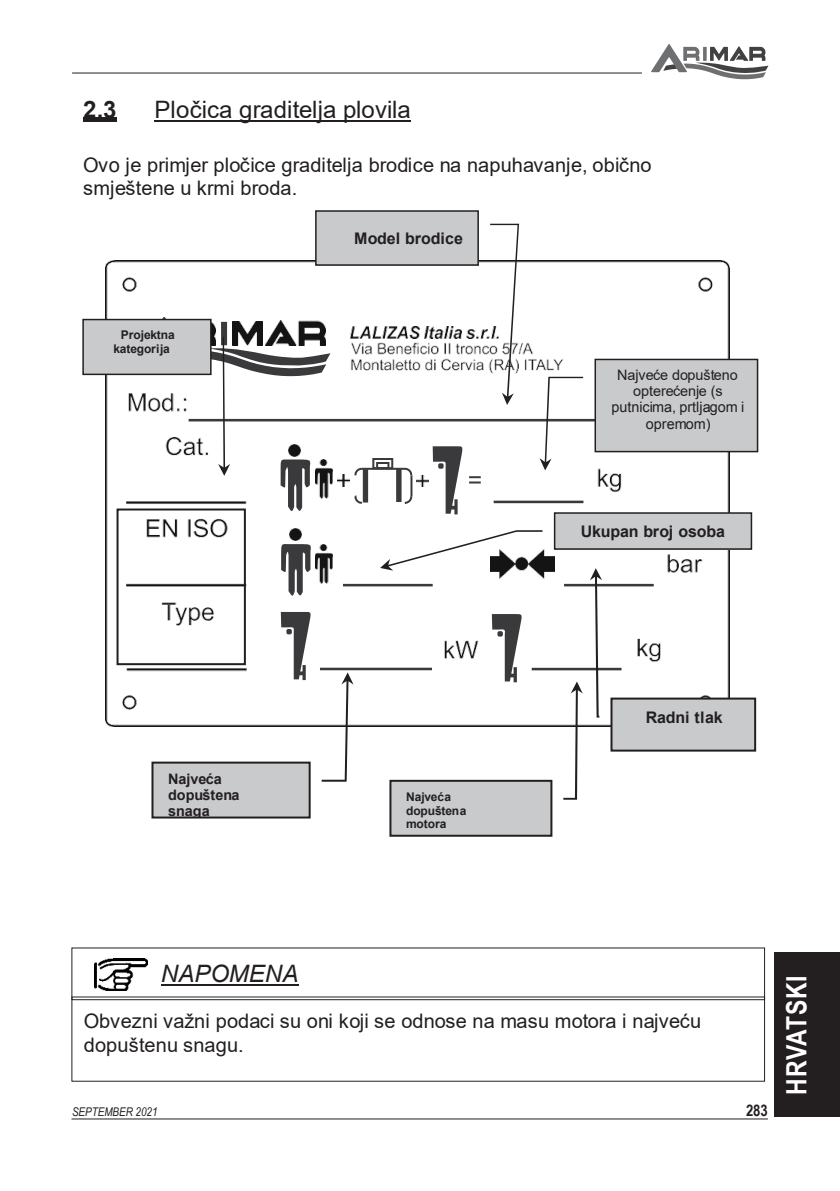
<style>
.page{position:relative;width:840px;height:1191px;background:#fff}
.page>*{position:absolute;margin:0;border:0;box-sizing:border-box;transform-origin:0 0}
.t1{font:700 28px "Arial Narrow";letter-spacing:.03em;color:#fff}
.t2{font:24px "Arial";letter-spacing:.01em;color:#231f20}
.t3{font:italic 24px "Arial";color:#231f20}
.t4{font:700 24px "Arial";color:#231f20}
.t5{font:20px/23.2px "Arial";letter-spacing:.005em;color:#231f20}
.t6{font:700 16px "Arial";letter-spacing:-.01em;color:#231f20}
.t7{font:700 16px "Arial Narrow";letter-spacing:-.005em;color:#231f20}
.t8{font:14.4px/16.2px "Arial";color:#231f20;text-align:center}
.t9{font:700 14.4px/16px "Arial";color:#231f20}
.t10{font:700 12px/13.6px "Arial";letter-spacing:-.01em;color:#231f20}
.t11{font:italic 12px "Arial Narrow";color:#231f20}
</style>
<div class="page">
<div style="left:774px;top:952px;width:65px;height:165px;background:#231f20"></div>
<hr style="left:72px;top:73px;width:569px;height:1px;background:#231f20">
<svg style="left:651px;top:44px;width:117px;height:35px"></svg>
<hr style="left:71px;top:1118px;width:696px;height:1px;background:#231f20">
<hr style="left:83px;top:118px;width:34px;height:4px;background:#231f20">
<hr style="left:154px;top:120px;width:257px;height:2px;background:#231f20">
<div style="left:71px;top:947px;width:693px;height:53px;border:1px solid #231f20"></div>
<img style="left:73px;top:948px;width:690px;height:51px">
<hr style="left:161px;top:983px;width:137px;height:2px;background:#231f20">
<img style="left:105px;top:261px;width:624px;height:465px">
<hr style="left:188px;top:419px;width:407px;height:2px;background:#3a393b">
<hr style="left:563px;top:584px;width:90px;height:2px;background:#3a393b">
<hr style="left:531px;top:668px;width:90px;height:2px;background:#3a393b">
<svg style="left:281px;top:446px;width:99px;height:236px"></svg>
<img style="left:330px;top:460px;width:2px;height:39px">
<svg style="left:281px;top:529px;width:30px;height:67px"></svg>
<img style="left:315px;top:544px;width:18px;height:39px">
<svg style="left:353px;top:494px;width:11px;height:11px"></svg>
<svg style="left:337px;top:466px;width:27px;height:20px"></svg>
<hr style="left:362px;top:468px;width:43px;height:2px;background:#3a393b">
<div style="left:362px;top:469px;width:6px;height:33px;background:#3a393b"></div>
<div style="left:372px;top:458px;width:21px;height:11px;border:2px solid #3a393b"></div>
<div style="left:376px;top:462px;width:13px;height:7px;border:2px solid #3a393b"></div>
<img style="left:350px;top:326px;width:69px;height:12px">
<img style="left:424px;top:326px;width:37px;height:12px">
<img style="left:466px;top:326px;width:24px;height:12px">
<svg style="left:134px;top:317px;width:196px;height:194px"></svg>
<svg style="left:380px;top:377px;width:203px;height:422px"></svg>
<svg style="left:321px;top:568px;width:280px;height:213px"></svg>
<div style="left:116px;top:508px;width:130px;height:157px;border:2px solid #231f20"></div>
<svg style="left:490px;top:224px;width:29px;height:181px"></svg>
<div style="left:594px;top:359px;width:163px;height:93px;border:2px solid #231f20"></div>
<div style="left:596px;top:360px;width:160px;height:91px;background:#c8cacc"></div>
<div style="left:389px;top:780px;width:163px;height:56px;border:2px solid #231f20"></div>
<div style="left:391px;top:782px;width:159px;height:53px;background:#c8cacc"></div>
<div style="left:151px;top:761px;width:159px;height:57px;border:2px solid #231f20"></div>
<div style="left:610px;top:697px;width:145px;height:54px;border:2px solid #231f20"></div>
<div style="left:612px;top:699px;width:141px;height:51px;background:#c8cacc"></div>
<div style="left:553px;top:512px;width:198px;height:38px;border:2px solid #231f20"></div>
<div style="left:555px;top:514px;width:195px;height:34px;background:#c8cacc"></div>
<div style="left:82px;top:319px;width:129px;height:56px;border:2px solid #231f20"></div>
<div style="left:84px;top:320px;width:126px;height:54px;background:#c8cacc"></div>
<div style="left:315px;top:210px;width:163px;height:56px;border:2px solid #231f20"></div>
<div style="left:317px;top:211px;width:160px;height:53px;background:#c8cacc"></div>
<p class="t4" style="left:83px;top:94px;width:35px">2.3</p>
<p class="t2" style="left:154px;top:93px;width:258px">Pločica graditelja plovila</p>
<p class="t5" style="left:83px;top:153px;width:570px">Ovo je primjer pločice graditelja brodice na napuhavanje, obično smještene u krmi broda.</p>
<p class="t10" style="left:113px;top:328px;width:63px;text-align:center">Projektna kategorija</p>
<p class="t6" style="left:354px;top:227px;width:110px">Model brodice</p>
<p class="t8" style="left:611px;top:366px;width:134px">Najveće dopušteno opterećenje (s putnicima, prtljagom i opremom)</p>
<p class="t6" style="left:580px;top:520px;width:146px">Ukupan broj osoba</p>
<p class="t9" style="left:168px;top:771px;width:73px">Najveća dopuštena snaga</p>
<p class="t10" style="left:406px;top:790px;width:62px">Najveća dopuštena motora</p>
<p class="t6" style="left:645px;top:706px;width:78px">Radni tlak</p>
<p class="t3" style="left:161px;top:958px;width:139px">NAPOMENA</p>
<p class="t5" style="left:84px;top:1009px;width:618px;line-height:24px">Obvezni važni podaci su oni koji se odnose na masu motora i najveću dopuštenu snagu.</p>
<p class="t11" style="left:72px;top:1103px;width:87px">SEPTEMBER 2021</p>
<p class="t7" style="left:745px;top:1098px;width:23px">283</p>
<p class="t7" style="left:70px;top:1102px;width:23px">284</p>
<h1 class="t1" style="left:775px;top:1094px;width:121px;rotate:-90deg">HRVATSKI</h1>
</div>
